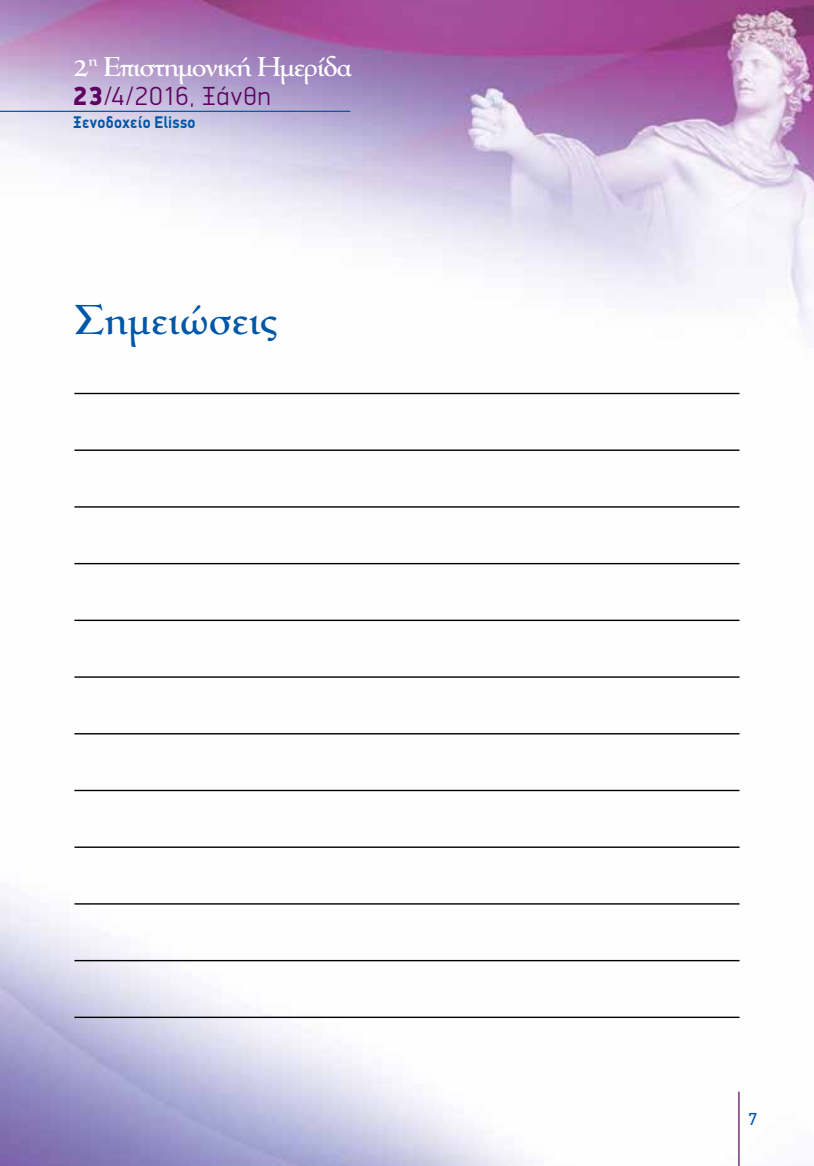
<style>
.page{position:relative;width:814px;height:1166px;background:#fff}
.page>*{position:absolute;margin:0;border:0;box-sizing:border-box;transform-origin:0 0}
.t1{font:700 47.25px "PF Ephemera Poly";color:#0057a8}
.t2{font:700 30.62px "PF Ephemera Poly";letter-spacing:-.045em;color:#fff;scale:1.04 1}
.t3{font:300 26.25px "PF Din Display";letter-spacing:.035em;color:#5d045f}
.t4{font:17.5px "PF Din Display";color:#0057a8}
.t5{font:700 16.97px "PF Din Display";letter-spacing:.02em;color:#0057a8;scale:.9 1}
.s1{font-weight:900}
</style>
<div class="page">
<img style="left:0;top:0;width:814px;height:1166px">
<hr style="left:0;top:111px;width:350px;height:1px;background:#0057a8">
<hr style="left:738px;top:1091px;width:1px;height:75px;background:#5d035e">
<hr style="left:74px;top:393px;width:665px;height:1px;background:#000">
<hr style="left:74px;top:449px;width:665px;height:2px;background:#000">
<hr style="left:74px;top:506px;width:665px;height:2px;background:#000">
<hr style="left:74px;top:563px;width:665px;height:1px;background:#000">
<hr style="left:74px;top:620px;width:665px;height:1px;background:#000">
<hr style="left:74px;top:676px;width:665px;height:2px;background:#000">
<hr style="left:74px;top:733px;width:665px;height:1px;background:#000">
<hr style="left:74px;top:790px;width:665px;height:1px;background:#000">
<hr style="left:74px;top:846px;width:665px;height:2px;background:#000">
<hr style="left:74px;top:903px;width:665px;height:1px;background:#000">
<hr style="left:74px;top:960px;width:665px;height:1px;background:#000">
<hr style="left:74px;top:1016px;width:665px;height:2px;background:#000">
<p class="t2" style="left:73px;top:49px;width:269px">2<sup>η</sup> Επιστηµονική Ηµερίδα</p>
<p class="t3" style="left:73px;top:80px;width:199px"><span class="s1">23</span>/4/2016, Ξάνθη</p>
<p class="t5" style="left:73px;top:112px;width:137px">Ξενοδοχείο Elisso</p>
<h1 class="t1" style="left:74px;top:293px;width:205px">Σημειώσεις</h1>
<p class="t4" style="left:748px;top:1108px;width:11px">7</p>
</div>
